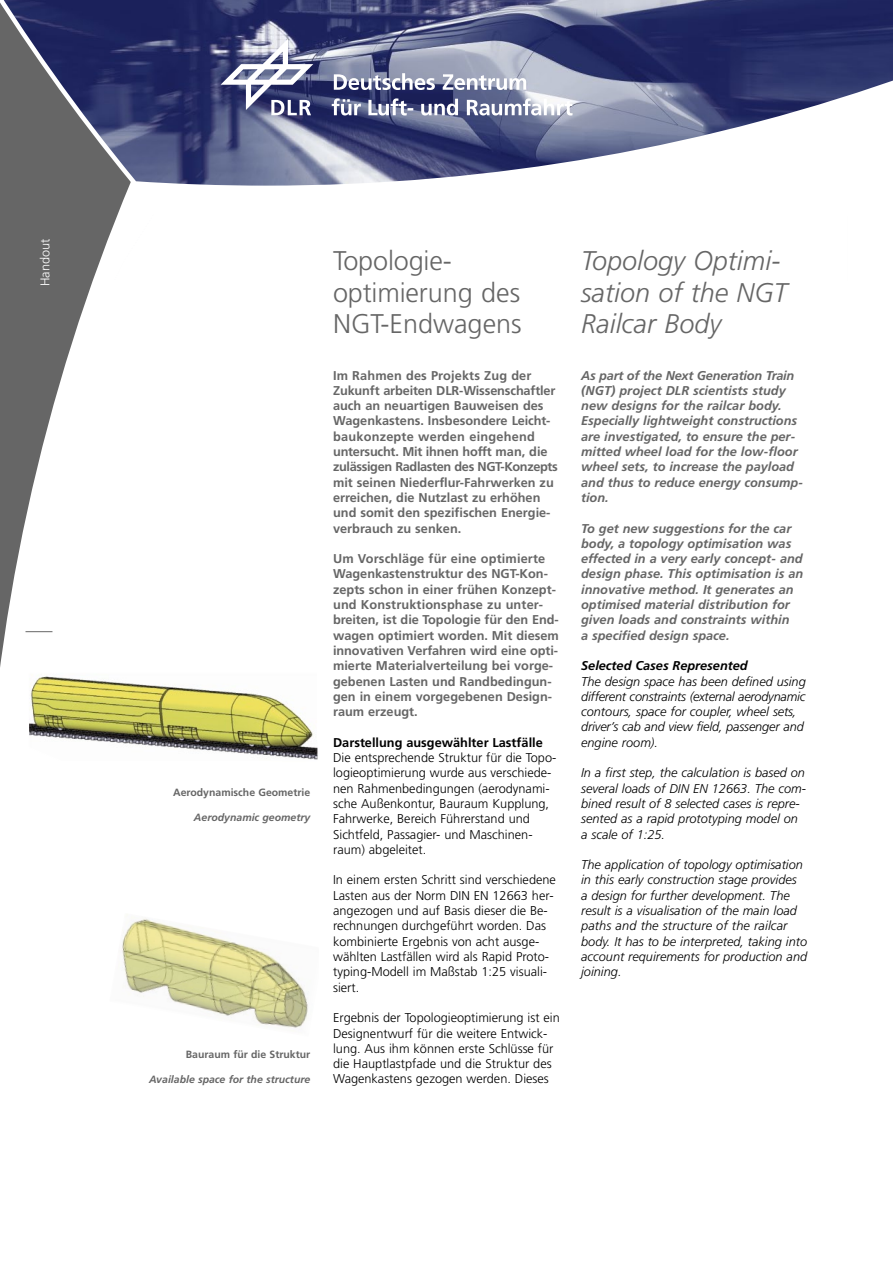
<style>
.page{position:relative;width:893px;height:1263px;background:#fff}
.page>*{position:absolute;margin:0;border:0;box-sizing:border-box;transform-origin:0 0}
.t1{font:italic 300 27px/31.5px "Frutiger";color:#666}
.t2{font:300 27px/31.5px "Frutiger";letter-spacing:-.005em;color:#666}
.t3{font:700 12.75px/15.3px "Frutiger";color:#666}
.t4{font:300 12.75px/15.3px "Frutiger";color:#000}
.t5{font:italic 300 12.75px/15.3px "Frutiger";color:#000}
.t6{font:italic 700 12.75px/15.3px "Frutiger";color:#666}
.t7{font:700 12.75px "Frutiger";color:#000}
.t8{font:italic 700 12.75px "Frutiger";color:#000}
.t9{font:300 12.75px "Frutiger";color:#fff}
.t10{font:italic 700 10.5px "Frutiger";color:#666}
.t11{font:700 10.5px "Frutiger";color:#666}
</style>
<div class="page">
<img style="left:139px;top:0;width:754px;height:73px">
<svg style="left:139px;top:73px;width:754px;height:113px"></svg>
<svg style="left:0;top:0;width:139px;height:667px"></svg>
<svg style="left:221px;top:39px;width:92px;height:76px"></svg>
<svg style="left:332px;top:73px;width:248px;height:45px"></svg>
<svg style="left:9px;top:213px;width:309px;height:815px"></svg>
<p class="t9" style="left:38px;top:286px;width:49px;rotate:-90deg">Handout</p>
<h1 class="t1" style="left:581px;top:245px;width:208px">Topology Optimi&shy;sation of the NGT<br>Railcar Body</h1>
<h1 class="t2" style="left:333px;top:245px;width:190px">Topologie&shy;optimierung des<br>NGT-Endwagens</h1>
<p class="t3" style="left:333px;top:367px;width:226px">Im Rahmen des Projekts Zug der Zukunft arbeiten DLR-Wissenschaftler auch an neuartigen Bauweisen des Wagenkastens. Insbesondere Leicht&shy;baukonzepte werden eingehend untersucht. Mit ihnen hofft man, die zulässigen Radlasten des NGT-Konzepts mit seinen Niederflur-Fahrwerken zu erreichen, die Nutzlast zu erhöhen und somit den spezifischen Energie&shy;verbrauch zu senken.</p>
<p class="t3" style="left:333px;top:551px;width:227px">Um Vorschläge für eine optimierte Wagenkastenstruktur des NGT-Kon&shy;zepts schon in einer frühen Konzept&shy;und Konstruktionsphase zu unter&shy;breiten, ist die Topologie für den End&shy;wagen optimiert worden. Mit diesem innovativen Verfahren wird eine opti&shy;mierte Materialverteilung bei vorge&shy;gebenen Lasten und Randbedingun&shy;gen in einem vorgegebenen Design&shy;raum erzeugt.</p>
<p class="t7" style="left:333px;top:735px;width:211px">Darstellung ausgewählter Lastfälle</p>
<p class="t4" style="left:333px;top:750px;width:225px">Die entsprechende Struktur für die Topo&shy;logieoptimierung wurde aus verschiede&shy;nen Rahmenbedingungen (aerodynami&shy;sche Außenkontur, Bauraum Kupplung, Fahrwerke, Bereich Führerstand und Sichtfeld, Passagier- und Maschinen&shy;raum) abgeleitet.</p>
<p class="t4" style="left:333px;top:872px;width:224px">In einem ersten Schritt sind verschiedene Lasten aus der Norm DIN EN 12663 her&shy;angezogen und auf Basis dieser die Be&shy;rechnungen durchgeführt worden. Das kombinierte Ergebnis von acht ausge&shy;wählten Lastfällen wird als Rapid Proto&shy;typing-Modell im Maßstab 1:25 visuali&shy;siert.</p>
<p class="t4" style="left:333px;top:1010px;width:228px">Ergebnis der Topologieoptimierung ist ein Designentwurf für die weitere Entwick&shy;lung. Aus ihm können erste Schlüsse für die Hauptlastpfade und die Struktur des Wagenkastens gezogen werden. Dieses</p>
<p class="t6" style="left:581px;top:367px;width:224px">As part of the Next Generation Train (NGT) project DLR scientists study new designs for the railcar body.<br>Especially lightweight constructions are investigated, to ensure the per&shy;mitted wheel load for the low-floor wheel sets, to increase the payload and thus to reduce energy consump&shy;tion.</p>
<p class="t6" style="left:581px;top:520px;width:224px">To get new suggestions for the car body, a topology optimisation was effected in a very early concept- and design phase. This optimisation is an innovative method. It generates an optimised material distribution for given loads and constraints within<br>a specified design space.</p>
<p class="t8" style="left:581px;top:658px;width:168px">Selected Cases Represented</p>
<p class="t5" style="left:581px;top:673px;width:226px">The design space has been defined using different constraints (external aerodynamic contours, space for coupler, wheel sets, driver’s cab and view field, passenger and engine room).</p>
<p class="t5" style="left:581px;top:765px;width:226px">In a first step, the calculation is based on several loads of DIN EN 12663. The com&shy;bined result of 8 selected cases is repre&shy;sented as a rapid prototyping model on a scale of 1:25.</p>
<p class="t5" style="left:581px;top:857px;width:228px">The application of topology optimisation in this early construction stage provides<br>a design for further development. The result is a visualisation of the main load paths and the structure of the railcar body. It has to be interpreted, taking into account requirements for production and joining.</p>
<p class="t11" style="left:173px;top:786px;width:139px">Aerodynamische Geometrie</p>
<p class="t10" style="left:194px;top:811px;width:118px">Aerodynamic geometry</p>
<p class="t11" style="left:186px;top:1048px;width:126px">Bauraum für die Struktur</p>
<p class="t10" style="left:149px;top:1073px;width:163px">Available space for the structure</p>
</div>
